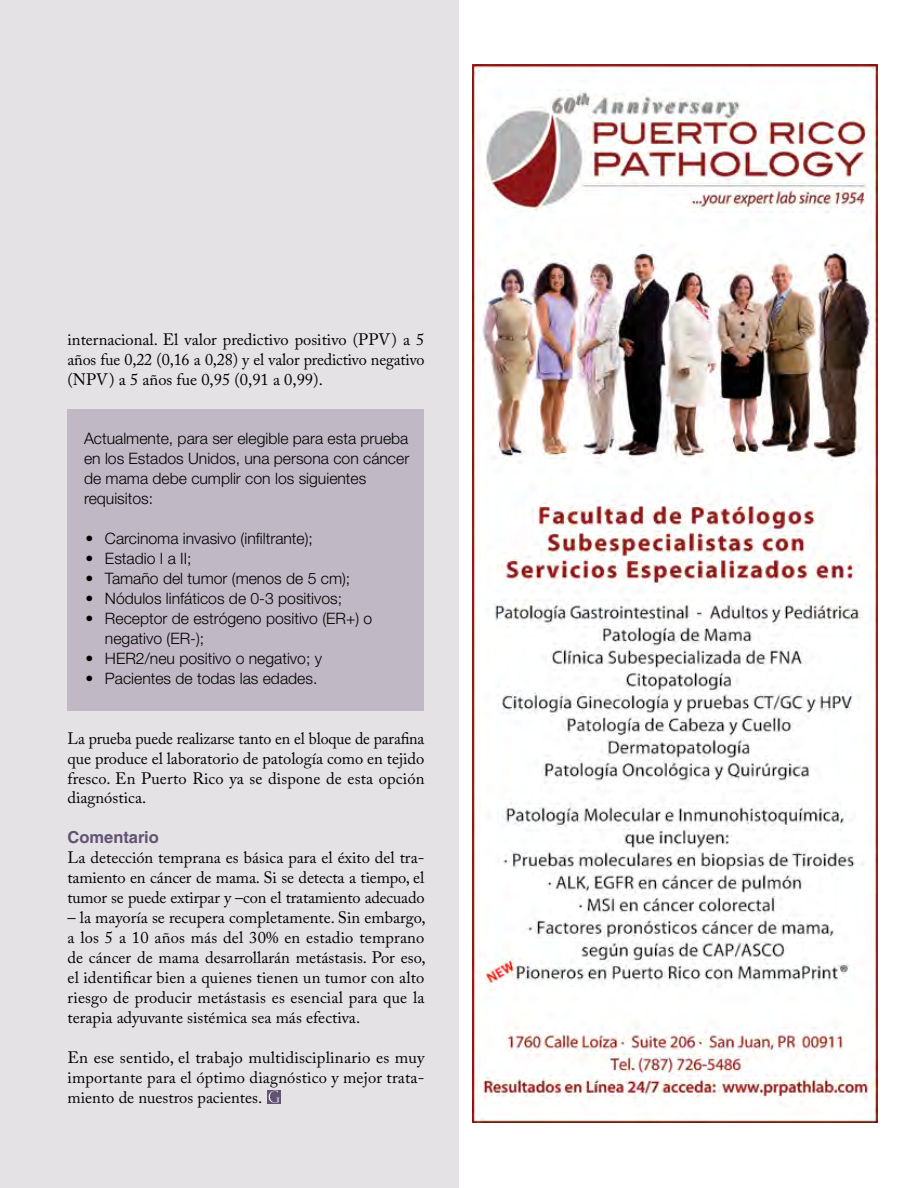
<style>
.page{position:relative;width:918px;height:1188px;background:#fff}
.page>*{position:absolute;margin:0;border:0;box-sizing:border-box;transform-origin:0 0}
.t1{font:16.5px/20px "Adobe Caslon Pro";color:#000;text-align:justify}
.t2{font:700 16.5px "Helvetica LT Std";color:#615372}
.t3{font:300 15.75px/20px "Helvetica Neue";color:#000}
</style>
<div class="page">
<div style="left:0;top:0;width:459px;height:1188px;background:#e5e2e6"></div>
<img style="left:472px;top:64px;width:406px;height:1059px">
<svg style="left:267px;top:1090px;width:14px;height:14px"></svg>
<svg style="left:269px;top:1091px;width:11px;height:12px"></svg>
<div style="left:68px;top:409px;width:356px;height:302px;background:#c0b9c5"></div>
<p class="t1" style="left:67px;top:329px;width:359px">internacional. El valor predictivo positivo (PPV) a 5 años fue 0,22 (0,16 a 0,28) y el valor predictivo negativo (NPV) a 5 años fue 0,95 (0,91 a 0,99).</p>
<p class="t3" style="left:84px;top:428px;width:327px">Actualmente, para ser elegible para esta prueba en los Estados Unidos, una persona con cáncer de mama debe cumplir con los siguientes requisitos:</p>
<p class="t3" style="left:85px;top:528px;width:229px">• Carcinoma invasivo (infiltrante);</p>
<p class="t3" style="left:85px;top:548px;width:108px">• Estadio I a II;</p>
<p class="t3" style="left:85px;top:568px;width:266px">• Tamaño del tumor (menos de 5 cm);</p>
<p class="t3" style="left:85px;top:588px;width:258px">• Nódulos linfáticos de 0-3 positivos;</p>
<p class="t3" style="left:105px;top:608px;width:269px;text-indent:-19px">• Receptor de estrógeno positivo (ER+) o negativo (ER-);</p>
<p class="t3" style="left:85px;top:648px;width:238px">• HER2/neu positivo o negativo; y</p>
<p class="t3" style="left:85px;top:668px;width:233px">• Pacientes de todas las edades.</p>
<p class="t1" style="left:68px;top:728px;width:358px">La prueba puede realizarse tanto en el bloque de parafina que produce el laboratorio de patología como en tejido fresco. En Puerto Rico ya se dispone de esta opción diagnóstica.</p>
<p class="t2" style="left:68px;top:828px;width:93px">Comentario</p>
<p class="t1" style="left:68px;top:848px;width:358px">La detección temprana es básica para el éxito del tra&shy;tamiento en cáncer de mama. Si se detecta a tiempo, el tumor se puede extirpar y –con el tratamiento adecuado</p>
<p class="t1" style="left:68px;top:908px;width:360px">– la mayoría se recupera completamente. Sin embargo, a los 5 a 10 años más del 30% en estadio temprano de cáncer de mama desarrollarán metástasis. Por eso, el identificar bien a quienes tienen un tumor con alto riesgo de producir metástasis es esencial para que la terapia adyuvante sistémica sea más efectiva.</p>
<p class="t1" style="left:68px;top:1047px;width:358px">En ese sentido, el trabajo multidisciplinario es muy importante para el óptimo diagnóstico y mejor trata&shy;miento de nuestros pacientes.</p>
</div>
